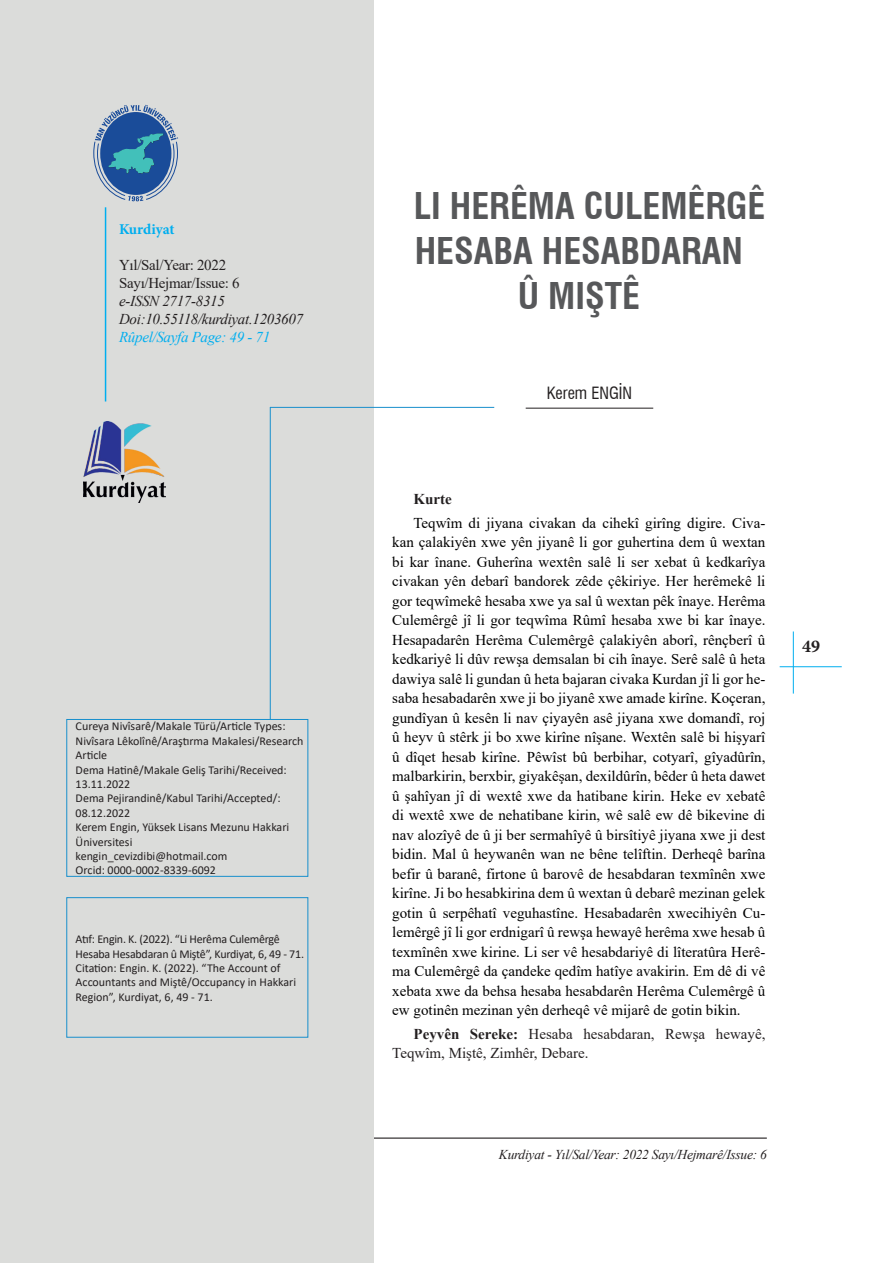
<style>
.page{position:relative;width:893px;height:1263px;background:#fff}
.page>*{position:absolute;margin:0;border:0;box-sizing:border-box;transform-origin:0 0}
.t1{font:700 condensed 36px/45px "Swiss 721 BT";color:#57585a;text-align:center}
.t2{font:700 18px "Minion Pro";color:#231f20}
.t3{font:condensed 16.5px "Swiss 721 BT";color:#231f20}
.t4{font:15px/19.5px "Times New Roman";color:#000001;text-align:justify}
.t5{font:15px/19.5px "Times New Roman";color:#231f20}
.t6{font:italic 15px/18px "Times New Roman";letter-spacing:-.02em;color:#231f20}
.t7{font:15px/18px "Times New Roman";letter-spacing:-.02em;color:#231f20}
.t8{font:italic 15px "Times New Roman";letter-spacing:-.02em;color:#00aeef}
.t9{font:700 15px "Minion Pro";color:#00aeef}
.t10{font:700 15px "Times New Roman";color:#231f20}
.t11{font:italic 13.5px "Times New Roman";letter-spacing:-.02em;color:#231f20}
.t12{font:12px/14.4px "Calibri";color:#231f20}
.s1{font-weight:700}
</style>
<div class="page">
<hr style="left:129px;top:1137px;width:638px;height:2px;background:#231f20">
<hr style="left:793px;top:631px;width:1px;height:62px;background:#00aeef">
<hr style="left:780px;top:666px;width:62px;height:1px;background:#00aeef">
<div style="left:1px;top:0;width:373px;height:1263px;background:#dbdcda"></div>
<svg style="left:93px;top:105px;width:85px;height:96px"></svg>
<hr style="left:105px;top:207px;width:1px;height:194px;background:#00aeef">
<hr style="left:270px;top:407px;width:224px;height:1px;background:#188fcc">
<img style="left:84px;top:422px;width:81px;height:81px">
<div style="left:66px;top:897px;width:242px;height:140px;border:1px solid #188fcc"></div>
<hr style="left:270px;top:407px;width:1px;height:313px;background:#188fcc">
<div style="left:66px;top:719px;width:242px;height:158px;border:1px solid #188fcc"></div>
<hr style="left:526px;top:408px;width:127px;height:1px;background:#231f20">
<p class="t9" style="left:119px;top:219px;width:57px">Kurdiyat</p>
<p class="t7" style="left:119px;top:256px;width:122px">Yıl/Sal/Year: 2022<br>Sayı/Hejmar/Issue: 6</p>
<p class="t6" style="left:119px;top:292px;width:186px">e-ISSN 2717-8315<br>Doi:10.55118/kurdiyat.1203607</p>
<p class="t8" style="left:119px;top:327px;width:153px">Rûpel/Sayfa Page: 49 - 71</p>
<p class="t12" style="left:76px;top:719px;width:229px">Cureya Nivîsarê/Makale Türü/Article Types:<br>Nivîsara Lêkolînê/Araştırma Makalesi/Research<br>Article<br>Dema Hatinê/Makale Geliş Tarihi/Received:<br>13.11.2022<br>Dema Pejirandinê/Kabul Tarihi/Accepted/:<br>08.12.2022<br>Kerem Engin, Yüksek Lisans Mezunu Hakkari<br>Üniversitesi<br>kengin_cevizdibi@hotmail.com<br>Orcid: 0000-0002-8339-6092</p>
<p class="t12" style="left:76px;top:932px;width:230px">Atıf: Engin. K. (2022). “Li Herêma Culemêrgê Hesaba Hesabdaran û Miştê”, Kurdiyat, 6, 49 - 71.<br>Citation: Engin. K. (2022). “The Account of Accountants and Miştê/Occupancy in Hakkari Region”, Kurdiyat, 6, 49 - 71.</p>
<h1 class="t1" style="left:414px;top:183px;width:353px">LI HERÊMA CULEMÊRGÊ<br>HESABA HESABDARAN<br>Û MIŞTÊ</h1>
<p class="t3" style="left:547px;top:383px;width:87px">Kerem ENGİN</p>
<p class="t10" style="left:414px;top:488px;width:40px">Kurte</p>
<p class="t4" style="left:392px;top:512px;width:375px;text-indent:21px">Teqwîm di jiyana civakan da cihekî girîng digire. Civa&shy;kan çalakiyên xwe yên jiyanê li gor guhertina dem û wextan bi kar înane. Guherîna wextên salê li ser xebat û kedkarîya civakan yên debarî bandorek zêde çêkiriye. Her herêmekê li gor teqwîmekê hesaba xwe ya sal û wextan pêk înaye. Herêma Culemêrgê jî li gor teqwîma Rûmî hesaba xwe bi kar înaye.<br>Hesapadarên Herêma Culemêrgê çalakiyên aborî, rênçberî û kedkariyê li dûv rewşa demsalan bi cih înaye. Serê salê û heta dawiya salê li gundan û heta bajaran civaka Kurdan jî li gor he&shy;saba hesabadarên xwe ji bo jiyanê xwe amade kirîne. Koçeran, gundîyan û kesên li nav çiyayên asê jiyana xwe domandî, roj û heyv û stêrk ji bo xwe kirîne nîşane. Wextên salê bi hişyarî û dîqet hesab kirîne. Pêwîst bû berbihar, cotyarî, gîyadûrîn, malbarkirin, berxbir, giyakêşan, dexildûrîn, bêder û heta dawet û şahîyan jî di wextê xwe da hatibane kirin. Heke ev xebatê di wextê xwe de nehatibane kirin, wê salê ew dê bikevine di nav alozîyê de û ji ber sermahîyê û birsîtiyê jiyana xwe ji dest bidin. Mal û heywanên wan ne bêne telîftin. Derheqê barîna befir û baranê, firtone û barovê de hesabdaran texmînên xwe kirîne. Ji bo hesabkirina dem û wextan û debarê mezinan gelek gotin û serpêhatî veguhastîne. Hesabadarên xwecihiyên Cu&shy;lemêrgê jî li gor erdnigarî û rewşa hewayê herêma xwe hesab û texmînên xwe kirine. Li ser vê hesabdariyê di lîteratûra Herê&shy;ma Culemêrgê da çandeke qedîm hatîye avakirin. Em dê di vê xebata xwe da behsa hesaba hesabdarên Herêma Culemêrgê û ew gotinên mezinan yên derheqê vê mijarê de gotin bikin.</p>
<p class="t5" style="left:392px;top:1024px;width:375px;text-indent:21px"><span class="s1">Peyvên Sereke:</span> Hesaba hesabdaran, Rewşa hewayê,<br>Teqwîm, Miştê, Zimhêr, Debare.</p>
<p class="t11" style="left:499px;top:1145px;width:269px">Kurdiyat - Yıl/Sal/Year: 2022 Sayı/Hejmarê/Issue: 6</p>
<p class="t2" style="left:802px;top:634px;width:19px">49</p>
</div>
